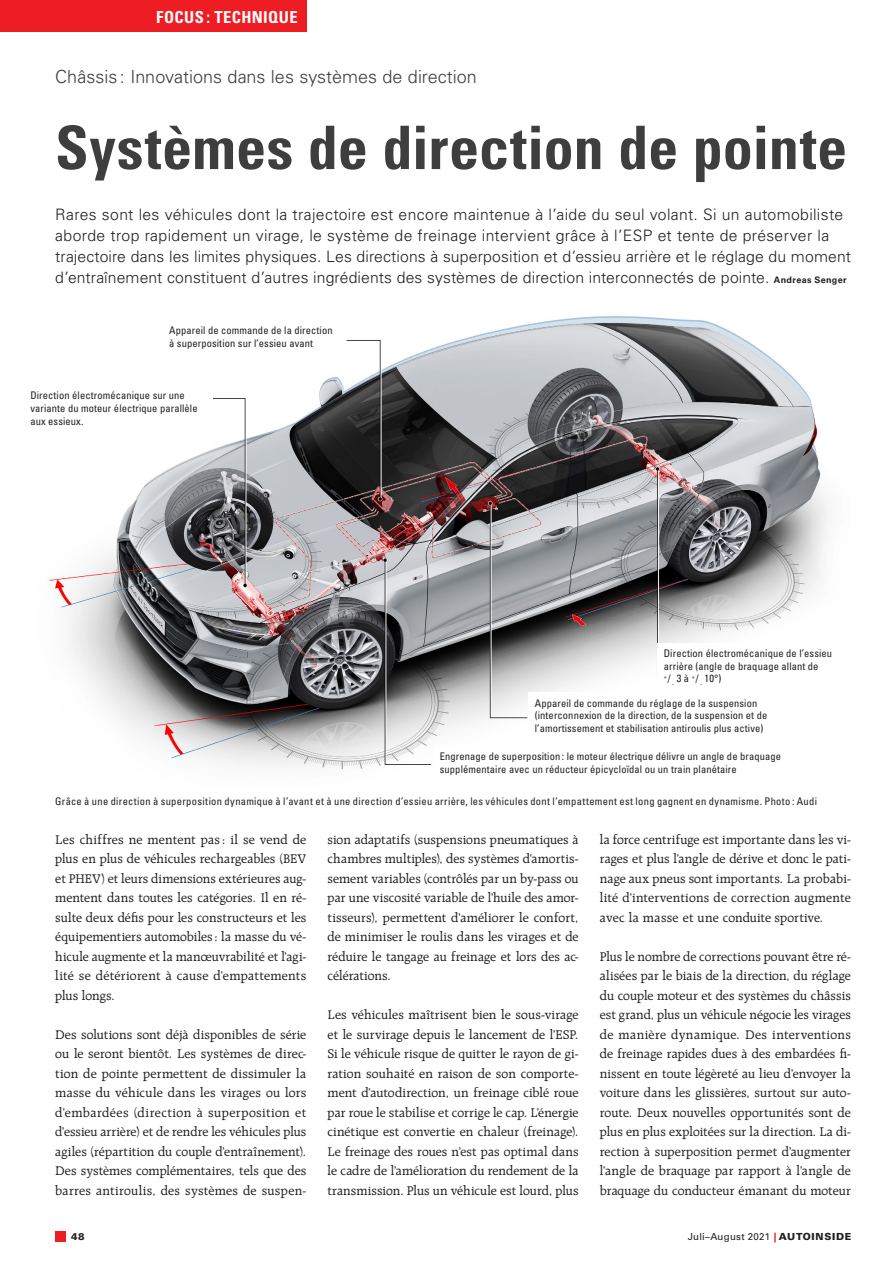
<style>
.page{position:relative;width:893px;height:1263px;background:#fff}
.page>*{position:absolute;margin:0;border:0;box-sizing:border-box;transform-origin:0 0}
._02_01_Titel_35PT{font:700 condensed 60px "Univers LT Std";letter-spacing:.005em;color:#3e3e3f}
._01_Kopfzeile{font:300 18px "Univers LT Std";color:#3e3e3f}
._02_Rubrik_Titel_rec{font:700 condensed 16.5px "Univers LT Std";letter-spacing:.025em;color:#fff}
._03_Lead{font:300 15.75px/21px "Univers LT Std";letter-spacing:.01em;color:#231f20}
._05_Lauftext{font:13.5px/19.5px "Raleigh LT Std";letter-spacing:.01em;color:#231f20;text-align:justify}
._00_Bildlegende{font:condensed 10.5px/12.6px "Univers LT Std";letter-spacing:.01em;color:#231f20}
._00_Bildlegende-2{font:condensed 10.5px "Univers LT Std";letter-spacing:.03em;color:#231f20}
.t1{font:9.75px "Univers LT Std";letter-spacing:.025em;color:#231f20}
.t2{font:900 9.75px "Univers LT Std";color:#231f20}
.s1{font-weight:700;font-size:9px}
.s2{font-weight:900;color:#ee1d23}
.s3{font-weight:900}
</style>
<div class="page">
<img style="left:49px;top:316px;width:780px;height:454px">
<div style="left:163px;top:317px;width:183px;height:39px;background:#fff"></div>
<div style="left:24px;top:382px;width:188px;height:52px;background:#fff"></div>
<div style="left:434px;top:746px;width:365px;height:33px;background:#fff"></div>
<div style="left:529px;top:693px;width:314px;height:45px;background:#fff"></div>
<div style="left:658px;top:643px;width:185px;height:45px;background:#fff"></div>
<div style="left:55px;top:1231px;width:11px;height:11px;background:#ee1d23"></div>
<div style="left:0;top:0;width:306px;height:32px;background:#ee1d23"></div>
<p class="_02_Rubrik_Titel_rec" style="left:156px;top:7px;width:143px">FOCUS : TECHNIQUE</p>
<p class="_01_Kopfzeile" style="left:55px;top:66px;width:423px">Châssis : Innovations dans les systèmes de direction</p>
<p class="_02_01_Titel_35PT" style="left:55px;top:111px;width:793px">Systèmes de direction de pointe</p>
<p class="_03_Lead" style="left:55px;top:204px;width:797px">Rares sont les véhicules dont la trajectoire est encore maintenue à l’aide du seul volant. Si un automobiliste aborde trop rapidement un virage, le système de freinage intervient grâce à l’ESP et tente de préserver la trajectoire dans les limites physiques. Les directions à superposition et d’essieu arrière et le réglage du moment d’entraînement constituent d’autres ingrédients des systèmes de direction interconnectés de pointe. <span class="s1">Andreas Senger</span></p>
<p class="_00_Bildlegende" style="left:169px;top:324px;width:165px">Appareil de commande de la direction à superposition sur l’essieu avant</p>
<p class="_00_Bildlegende" style="left:30px;top:389px;width:169px">Direction électromécanique sur une variante du moteur électrique parallèle aux essieux.</p>
<p class="_00_Bildlegende" style="left:664px;top:647px;width:170px">Direction électromécanique de l’essieu arrière (angle de braquage allant de<br><sup>+</sup>/<sub>-</sub> 3 à <sup>+</sup>/<sub>-</sub> 10°)</p>
<p class="_00_Bildlegende" style="left:535px;top:696px;width:234px">Appareil de commande du réglage de la suspension (interconnexion de la direction, de la suspension et de l’amortissement et stabilisation antiroulis plus active)</p>
<p class="_00_Bildlegende" style="left:440px;top:750px;width:343px">Engrenage de superposition : le moteur électrique délivre un angle de braquage supplémentaire avec un réducteur épicycloïdal ou un train planétaire</p>
<p class="_00_Bildlegende-2" style="left:55px;top:794px;width:763px">Grâce à une direction à superposition dynamique à l’avant et à une direction d’essieu arrière, les véhicules dont l’empattement est long gagnent en dynamisme. Photo: Audi</p>
<p class="_05_Lauftext" style="left:55px;top:830px;width:253px">Les chiffres ne mentent pas : il se vend de plus en plus de véhicules rechargeables (BEV et PHEV) et leurs dimensions extérieures aug&shy;mentent dans toutes les catégories. Il en ré&shy;sulte deux défis pour les constructeurs et les équipementiers automobiles : la masse du vé&shy;hicule augmente et la manœuvrabilité et l’agi&shy;lité se détériorent à cause d’empattements plus longs.</p>
<p class="_05_Lauftext" style="left:55px;top:1025px;width:253px">Des solutions sont déjà disponibles de série ou le seront bientôt. Les systèmes de direc&shy;tion de pointe permettent de dissimuler la masse du véhicule dans les virages ou lors d’embardées (direction à superposition et d’essieu arrière) et de rendre les véhicules plus agiles (répartition du couple d’entraînement).<br>Des systèmes complémentaires, tels que des barres antiroulis, des systèmes de suspen-</p>
<p class="_05_Lauftext" style="left:328px;top:830px;width:253px">sion adaptatifs (suspensions pneumatiques à chambres multiples), des systèmes d’amortis&shy;sement variables (contrôlés par un by-pass ou par une viscosité variable de l’huile des amor&shy;tisseurs), permettent d’améliorer le confort, de minimiser le roulis dans les virages et de réduire le tangage au freinage et lors des ac&shy;célérations.</p>
<p class="_05_Lauftext" style="left:328px;top:1005px;width:253px">Les véhicules maîtrisent bien le sous-virage et le survirage depuis le lancement de l’ESP.<br>Si le véhicule risque de quitter le rayon de gi&shy;ration souhaité en raison de son comporte&shy;ment d’autodirection, un freinage ciblé roue par roue le stabilise et corrige le cap. L’énergie cinétique est convertie en chaleur (freinage).<br>Le freinage des roues n’est pas optimal dans le cadre de l’amélioration du rendement de la transmission. Plus un véhicule est lourd, plus</p>
<p class="_05_Lauftext" style="left:600px;top:830px;width:253px">la force centrifuge est importante dans les vi&shy;rages et plus l’angle de dérive et donc le pati&shy;nage aux pneus sont importants. La probabi&shy;lité d’interventions de correction augmente avec la masse et une conduite sportive.</p>
<p class="_05_Lauftext" style="left:600px;top:947px;width:253px">Plus le nombre de corrections pouvant être ré&shy;alisées par le biais de la direction, du réglage du couple moteur et des systèmes du châssis est grand, plus un véhicule négocie les virages de manière dynamique. Des interventions de freinage rapides dues à des embardées fi&shy;nissent en toute légèreté au lieu d’envoyer la voiture dans les glissières, surtout sur auto&shy;route. Deux nouvelles opportunités sont de plus en plus exploitées sur la direction. La di&shy;rection à superposition permet d’augmenter l’angle de braquage par rapport à l’angle de braquage du conducteur émanant du moteur</p>
<p class="t2" style="left:71px;top:1231px;width:15px">48</p>
<p class="t1" style="left:688px;top:1231px;width:165px">Juli–August 2021 <span class="s2">|</span> <span class="s3">AUTOINSIDE</span></p>
</div>
